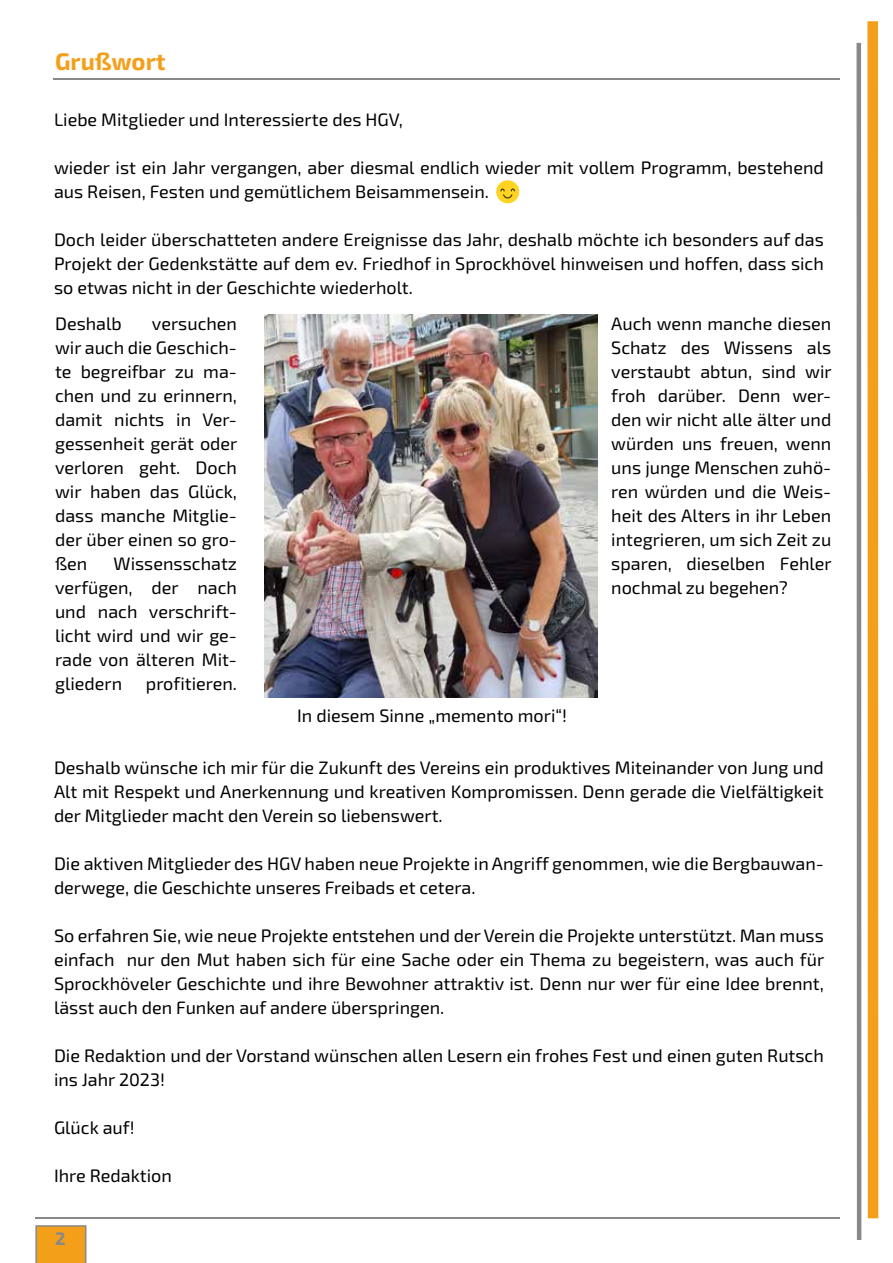
<style>
.page{position:relative;width:893px;height:1263px;background:#fff}
.page>*{position:absolute;margin:0;border:0;box-sizing:border-box;transform-origin:0 0}
.t1{font:700 24px "Exo 2";color:#f49f1a}
.t2{font:18px/24px "Exo 2";color:#000;text-align:justify}
.t3{font:700 18px "Exo 2";color:#86888a}
</style>
<div class="page">
<hr style="left:53px;top:79px;width:787px;height:1px;background:#86888a">
<hr style="left:36px;top:1217px;width:804px;height:1px;background:#86888a">
<div style="left:867px;top:21px;width:11px;height:1197px;background:#f49f1a"></div>
<div style="left:856px;top:43px;width:5px;height:1197px;background:#86888a"></div>
<svg style="left:35px;top:1225px;width:51px;height:38px;background:#ea9e26"></svg>
<img style="left:265px;top:315px;width:333px;height:382px">
<div style="left:496px;top:180px;width:23px;height:23px;background:#ffd321;border-radius:50%"></div>
<svg style="left:500px;top:188px;width:15px;height:11px"></svg>
<h1 class="t1" style="left:55px;top:47px;width:112px">Grußwort</h1>
<p class="t2" style="left:54px;top:108px;width:351px">Liebe Mitglieder und Interessierte des HGV,</p>
<p class="t2" style="left:54px;top:156px;width:771px">wieder ist ein Jahr vergangen, aber diesmal endlich wieder mit vollem Programm, bestehend aus Reisen, Festen und gemütlichem Beisammensein.</p>
<p class="t2" style="left:54px;top:228px;width:771px">Doch leider überschatteten andere Ereignisse das Jahr, deshalb möchte ich besonders auf das Projekt der Gedenkstätte auf dem ev. Friedhof in Sprockhövel hinweisen und hoffen, dass sich so etwas nicht in der Geschichte wiederholt.</p>
<p class="t2" style="left:55px;top:312px;width:184px;text-indent:97px">versuchen wir auch die Geschich&shy;te begreifbar zu ma&shy;chen und zu erinnern, damit nichts in Ver&shy;gessenheit gerät oder verloren geht. Doch wir haben das Glück, dass manche Mitglie&shy;der über einen so gro&shy;ßen</p>
<p class="t2" style="left:55px;top:312px;width:68px">Deshalb</p>
<p class="t2" style="left:55px;top:552px;width:183px;text-indent:59px">Wissensschatz verfügen, der nach und nach verschrift&shy;licht wird und wir ge&shy;rade von älteren Mit&shy;gliedern</p>
<p class="t2" style="left:146px;top:672px;width:93px">profitieren.</p>
<p class="t2" style="left:297px;top:704px;width:271px">In diesem Sinne „memento mori“!</p>
<p class="t2" style="left:611px;top:312px;width:222px">Auch wenn manche diesen Schatz des Wissens als verstaubt abtun, sind wir froh darüber. Denn wer&shy;den wir nicht alle älter und würden uns freuen, wenn uns junge Menschen zuhö&shy;ren würden und die Weis&shy;heit des Alters in ihr Leben integrieren, um sich Zeit zu sparen, dieselben Fehler nochmal zu begehen?</p>
<p class="t2" style="left:54px;top:756px;width:771px">Deshalb wünsche ich mir für die Zukunft des Vereins ein produktives Miteinander von Jung und Alt mit Respekt und Anerkennung und kreativen Kompromissen. Denn gerade die Vielfältigkeit der Mitglieder macht den Verein so liebenswert.</p>
<p class="t2" style="left:54px;top:852px;width:771px">Die aktiven Mitglieder des HGV haben neue Projekte in Angriff genommen, wie die Bergbauwan&shy;derwege, die Geschichte unseres Freibads et cetera.</p>
<p class="t2" style="left:54px;top:924px;width:772px">So erfahren Sie, wie neue Projekte entstehen und der Verein die Projekte unterstützt. Man muss einfach nur den Mut haben sich für eine Sache oder ein Thema zu begeistern, was auch für Sprockhöveler Geschichte und ihre Bewohner attraktiv ist. Denn nur wer für eine Idee brennt, lässt auch den Funken auf andere überspringen.</p>
<p class="t2" style="left:54px;top:1044px;width:771px">Die Redaktion und der Vorstand wünschen allen Lesern ein frohes Fest und einen guten Rutsch ins Jahr 2023!</p>
<p class="t2" style="left:54px;top:1116px;width:82px">Glück auf!</p>
<p class="t2" style="left:54px;top:1164px;width:119px">Ihre Redaktion</p>
<p class="t3" style="left:55px;top:1228px;width:12px">2</p>
</div>
